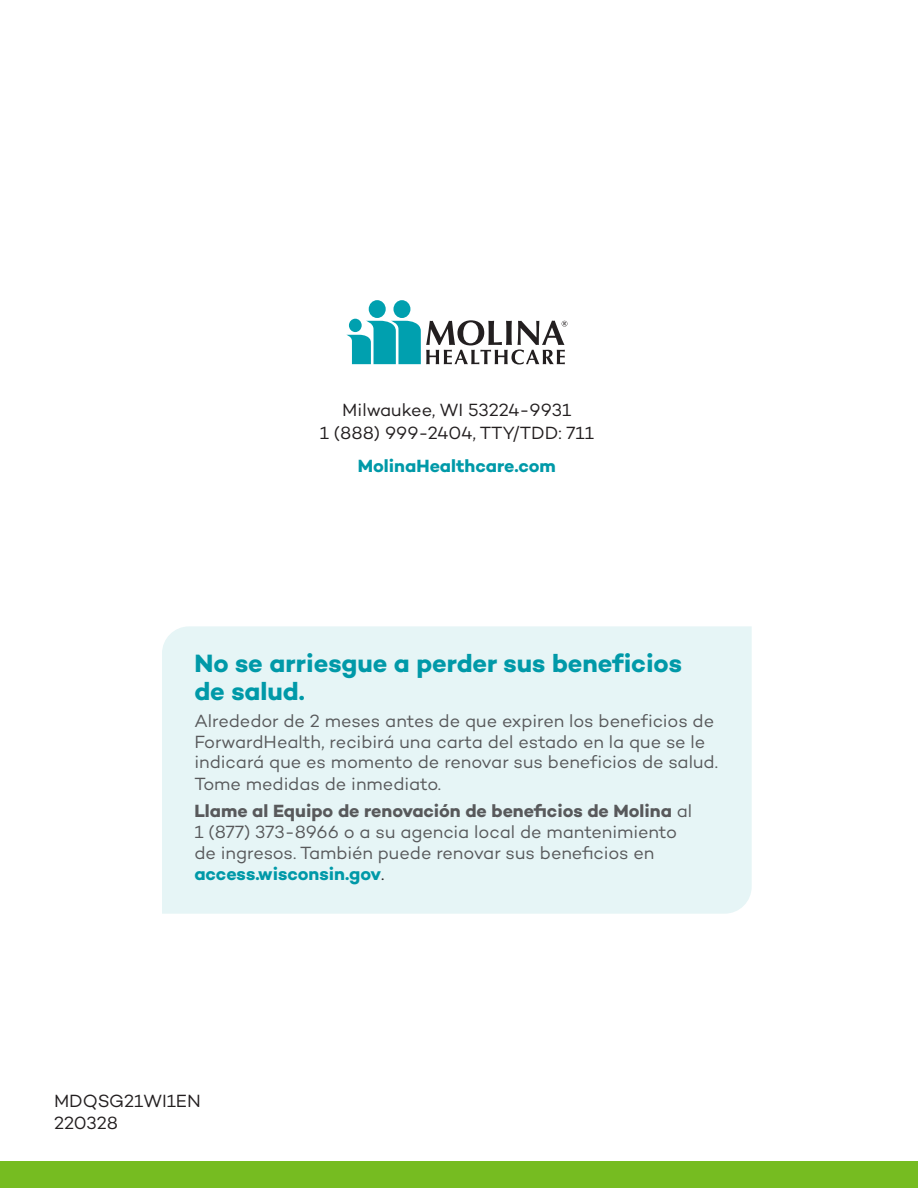
<style>
.page{position:relative;width:918px;height:1188px;background:#fff}
.page>*{position:absolute;margin:0;border:0;box-sizing:border-box;transform-origin:0 0}
.t1{font:700 25.5px/28.8px "Campton";letter-spacing:-.005em;color:#0099a8}
.t2{font:18px/20.7px "Campton";letter-spacing:-.005em;color:#58595b}
.t3{font:18px "Campton";color:#231f20}
.t4{font:700 18px "Campton";color:#0099a8}
.s1{font-weight:700}
.s2{font-weight:700;color:#0099a8}
.s3{color:#231f20}
</style>
<div class="page">
<div style="left:162px;top:626px;width:590px;height:288px;background:#e6f5f6"></div>
<div style="left:393px;top:300px;width:17px;height:18px;background:#00a0af;border-radius:50%"></div>
<div style="left:369px;top:300px;width:17px;height:18px;background:#00a0af;border-radius:50%"></div>
<svg style="left:346px;top:320px;width:221px;height:44px"></svg>
<div style="left:349px;top:319px;width:13px;height:13px;background:#00a0af;border-radius:50%"></div>
<div style="left:0;top:1161px;width:918px;height:27px;background:#76bc21"></div>
<p class="t3" style="left:342px;top:399px;width:231px">Milwaukee, WI 53224-9931</p>
<p class="t3" style="left:320px;top:422px;width:276px">1 (888) 999-2404, TTY/TDD: 711</p>
<p class="t4" style="left:358px;top:454px;width:199px">MolinaHealthcare.com</p>
<p class="t1" style="left:194px;top:648px;width:489px">No se arriesgue a perder sus beneficios de salud.</p>
<p class="t2" style="left:194px;top:711px;width:525px">Alrededor de 2 meses antes de que expiren los beneficios de ForwardHealth, recibirá una carta del estado en la que se le indicará que es momento de renovar sus beneficios de salud.<br>Tome medidas de inmediato.</p>
<p class="t2" style="left:194px;top:800px;width:499px"><span class="s1">Llame al Equipo de renovación de beneficios de Molina</span> al 1 (877) 373-8966 o a su agencia local de mantenimiento de ingresos. También puede renovar sus beneficios en <span class="s2">access.wisconsin.gov</span><span class="s3">.</span></p>
<p class="t3" style="left:54px;top:1090px;width:149px">MDQSG21WI1EN</p>
<p class="t3" style="left:54px;top:1112px;width:66px">220328</p>
</div>
